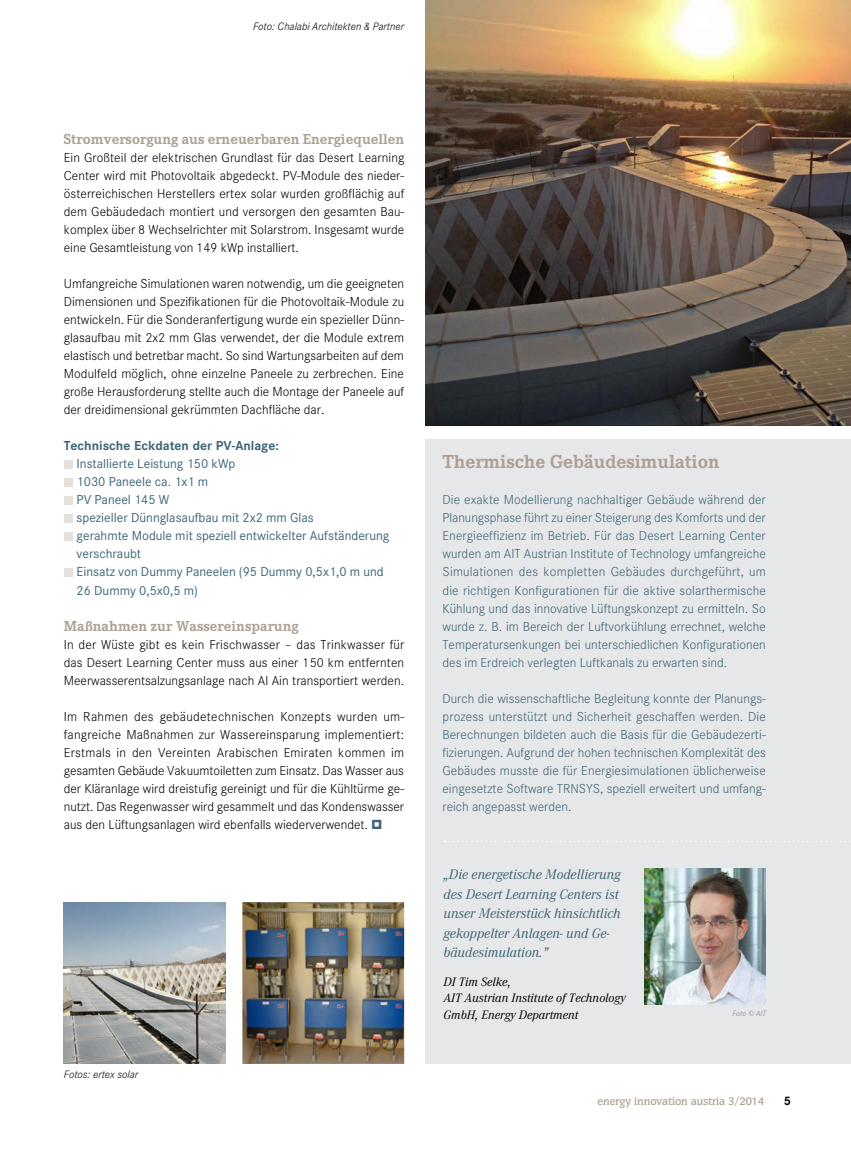
<style>
.page{position:relative;width:851px;height:1149px;background:#fff}
.page>*{position:absolute;margin:0;border:0;box-sizing:border-box;transform-origin:0 0}
.Fliess_Zwischentitel{font:700 19.5px "Corporate E";color:#aca092}
.Fliess_Zwischentitel-2{font:700 15px "Corporate E";color:#aca092}
.Zitat{font:italic 13.5px/19.5px "Corporate ABQ";color:#3c6575}
.Fliesstext{font:300 12.75px/18px "Corporate SBQ";color:#000;text-align:justify}
.Fliesstext-2{font:300 12.75px/18px "Corporate SBQ";color:#3c6575;text-align:justify}
.Fliess_Aufzählung{font:12.75px "Corporate SBQ";color:#3c6575}
.Fliesstext-3{font:700 12.75px "Corporate SBQ";color:#3c6575}
.Zitat_Name{font:italic 12px/16.5px "Corporate ABQ";color:#000}
.t1{font:700 12px "Corporate SBQ";color:#000}
.Bild_Quelle{font:italic 300 10.5px "Corporate SBQ";color:#000}
.t2{font:500 10.5px "Congress";color:#aca092}
.Bild_Quelle-2{font:italic 300 7.5px "Corporate SBQ";color:#808285}
</style>
<div class="page">
<img style="left:64px;top:902px;width:161px;height:161px">
<img style="left:242px;top:902px;width:162px;height:161px">
<div style="left:64px;top:459px;width:8px;height:9px;background:#e6e0dc"></div>
<div style="left:64px;top:477px;width:8px;height:9px;background:#e6e0dc"></div>
<div style="left:64px;top:495px;width:8px;height:9px;background:#e6e0dc"></div>
<div style="left:64px;top:513px;width:8px;height:9px;background:#e6e0dc"></div>
<div style="left:64px;top:531px;width:8px;height:9px;background:#e6e0dc"></div>
<div style="left:64px;top:567px;width:8px;height:9px;background:#e6e0dc"></div>
<div style="left:425px;top:439px;width:425px;height:624px;background:#e6e7e8"></div>
<img style="left:425px;top:0;width:425px;height:425px">
<img style="left:644px;top:868px;width:121px;height:135px">
<svg style="left:444px;top:840px;width:407px;height:2px"></svg>
<p class="Bild_Quelle" style="left:253px;top:20px;width:153px">Foto: Chalabi Architekten &amp; Partner</p>
<p class="Fliess_Zwischentitel-2" style="left:64px;top:131px;width:342px">Stromversorgung aus erneuerbaren Energiequellen</p>
<p class="Fliesstext" style="left:64px;top:149px;width:342px">Ein Großteil der elektrischen Grundlast für das Desert Learning Center wird mit Photovoltaik abgedeckt. PV-Module des nieder&shy;österreichischen Herstellers ertex solar wurden großflächig auf dem Gebäudedach montiert und versorgen den gesamten Bau&shy;komplex über 8 Wechselrichter mit Solarstrom. Insgesamt wurde eine Gesamtleistung von 149 kWp installiert.</p>
<p class="Fliesstext" style="left:64px;top:275px;width:342px">Umfangreiche Simulationen waren notwendig, um die geeigneten Dimensionen und Spezifikationen für die Photovoltaik-Module zu entwickeln. Für die Sonderanfertigung wurde ein spezieller Dünn&shy;glasaufbau mit 2x2 mm Glas verwendet, der die Module extrem elastisch und betretbar macht. So sind Wartungsarbeiten auf dem Modulfeld möglich, ohne einzelne Paneele zu zerbrechen. Eine große Herausforderung stellte auch die Montage der Paneele auf der dreidimensional gekrümmten Dachfläche dar.</p>
<p class="Fliesstext-3" style="left:64px;top:438px;width:216px">Technische Eckdaten der PV-Anlage:</p>
<p class="Fliess_Aufzählung" style="left:77px;top:456px;width:160px">Installierte Leistung 150 kWp</p>
<p class="Fliess_Aufzählung" style="left:77px;top:474px;width:133px">1030 Paneele ca. 1x1 m</p>
<p class="Fliess_Aufzählung" style="left:77px;top:492px;width:94px">PV Paneel 145 W</p>
<p class="Fliess_Aufzählung" style="left:77px;top:510px;width:239px">spezieller Dünnglasaufbau mit 2x2 mm Glas</p>
<p class="Fliess_Aufzählung" style="left:77px;top:528px;width:314px">gerahmte Module mit speziell entwickelter Aufständerung</p>
<p class="Fliess_Aufzählung" style="left:77px;top:546px;width:66px">verschraubt</p>
<p class="Fliess_Aufzählung" style="left:77px;top:564px;width:308px">Einsatz von Dummy Paneelen (95 Dummy 0,5x1,0 m und</p>
<p class="Fliess_Aufzählung" style="left:77px;top:582px;width:123px">26 Dummy 0,5x0,5 m)</p>
<p class="Fliess_Zwischentitel-2" style="left:64px;top:617px;width:236px">Maßnahmen zur Wassereinsparung</p>
<p class="Fliesstext" style="left:64px;top:635px;width:342px">In der Wüste gibt es kein Frischwasser – das Trinkwasser für das Desert Learning Center muss aus einer 150 km entfernten Meerwasserentsalzungsanlage nach Al Ain transportiert werden.</p>
<p class="Fliesstext" style="left:64px;top:707px;width:342px">Im Rahmen des gebäudetechnischen Konzepts wurden um&shy;fangreiche Maßnahmen zur Wassereinsparung implementiert:<br>Erstmals in den Vereinten Arabischen Emiraten kommen im gesamten Gebäude Vakuumtoiletten zum Einsatz. Das Wasser aus der Kläranlage wird dreistufig gereinigt und für die Kühltürme ge&shy;nutzt. Das Regenwasser wird gesammelt und das Kondenswasser aus den Lüftungsanlagen wird ebenfalls wiederverwendet.</p>
<p class="Bild_Quelle" style="left:64px;top:1067px;width:76px">Fotos: ertex solar</p>
<p class="Fliess_Zwischentitel" style="left:442px;top:451px;width:278px">Thermische Gebäudesimulation</p>
<p class="Fliesstext-2" style="left:442px;top:491px;width:325px">Die exakte Modellierung nachhaltiger Gebäude während der Planungsphase führt zu einer Steigerung des Komforts und der Energieeffizienz im Betrieb. Für das Desert Learning Center wurden am AIT Austrian Institute of Technology umfangreiche Simulationen des kompletten Gebäudes durchgeführt, um die richtigen Konfigurationen für die aktive solarthermische Kühlung und das innovative Lüftungskonzept zu ermitteln. So wurde z. B. im Bereich der Luftvorkühlung errechnet, welche Temperatursenkungen bei unterschiedlichen Konfigurationen des im Erdreich verlegten Luftkanals zu erwarten sind.</p>
<p class="Fliesstext-2" style="left:442px;top:689px;width:325px">Durch die wissenschaftliche Begleitung konnte der Planungs&shy;prozess unterstützt und Sicherheit geschaffen werden. Die Berechnungen bildeten auch die Basis für die Gebäudezerti&shy;fizierungen. Aufgrund der hohen technischen Komplexität des Gebäudes musste die für Energiesimulationen üblicherweise eingesetzte Software TRNSYS, speziell erweitert und umfang&shy;reich angepasst werden.</p>
<p class="Zitat" style="left:443px;top:864px;width:179px">„Die energetische Modellierung des Desert Learning Centers ist unser Meisterstück hinsichtlich gekoppelter Anlagen- und Ge&shy;bäudesimulation.”</p>
<p class="Zitat_Name" style="left:443px;top:972px;width:184px">DI Tim Selke,<br>AIT Austrian Institute of Technology<br>GmbH, Energy Department</p>
<p class="Bild_Quelle-2" style="left:732px;top:1008px;width:35px">Foto © AIT</p>
<p class="t2" style="left:597px;top:1094px;width:168px">energy innovation austria 3/2014</p>
<p class="t1" style="left:783px;top:1093px;width:9px">5</p>
</div>
